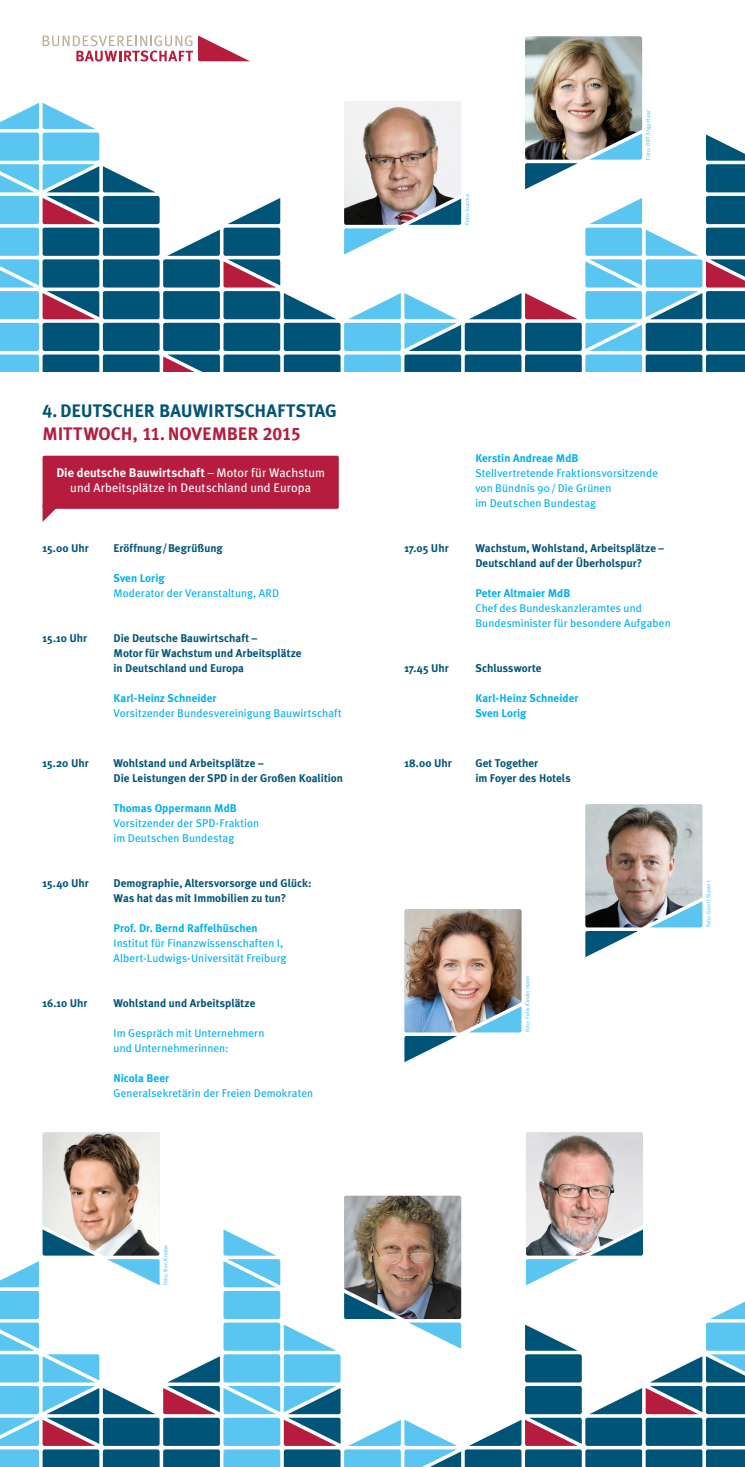
<style>
.page{position:relative;width:745px;height:1467px;background:#fff}
.page>*{position:absolute;margin:0;border:0;box-sizing:border-box;transform-origin:0 0}
.t1{font:700 18.12px/22.5px "Meta Plus";letter-spacing:-.005em;color:#005477}
.t2{font:12.5px/15px "Meta Plus";letter-spacing:.005em;color:#fff;text-align:center}
.t3{font:700 11.25px/15px "Meta Plus";letter-spacing:.005em;color:#005477}
.t4{font:11.25px/15px "Meta Plus";letter-spacing:.01em;color:#00b0eb}
.t5{font:700 11.25px/15px "Meta Plus";letter-spacing:.005em;color:#00b0eb}
.t6{font:5.62px "Meta Plus";letter-spacing:.02em;color:#5bc5f2}
.s1{font-family:"Meta Plus Bold Caps";font-weight:400}
.s2{color:#b61c3e}
.s3{font-family:"Meta Plus Bold Caps";font-weight:400;color:#b61c3e}
.s4{font-weight:700}
</style>
<div class="page">
<svg style="left:43px;top:35px;width:207px;height:27px"></svg>
<img style="left:585px;top:804px;width:117px;height:153px">
<svg style="left:344px;top:102px;width:117px;height:153px"></svg>
<img style="left:404px;top:909px;width:117px;height:153px">
<svg style="left:0;top:1132px;width:744px;height:335px"></svg>
<div style="left:283px;top:355px;width:57px;height:28px;background:#005477;border-radius:2px"></div>
<div style="left:283px;top:323px;width:57px;height:28px;background:#005477;border-radius:2px"></div>
<div style="left:103px;top:355px;width:56px;height:28px;background:#005477;border-radius:2px"></div>
<div style="left:103px;top:291px;width:56px;height:28px;background:#005477;border-radius:2px"></div>
<div style="left:103px;top:259px;width:56px;height:29px;background:#005477;border-radius:2px"></div>
<div style="left:103px;top:196px;width:56px;height:28px;background:#005477;border-radius:2px"></div>
<div style="left:103px;top:228px;width:56px;height:28px;background:#005477;border-radius:2px"></div>
<div style="left:103px;top:323px;width:56px;height:28px;background:#005477;border-radius:2px"></div>
<div style="left:344px;top:355px;width:56px;height:28px;background:#5bc5f2;border-radius:2px"></div>
<div style="left:344px;top:323px;width:56px;height:28px;background:#5bc5f2;border-radius:2px"></div>
<div style="left:464px;top:355px;width:57px;height:28px;background:#005477;border-radius:2px"></div>
<div style="left:464px;top:323px;width:57px;height:28px;background:#005477;border-radius:2px"></div>
<div style="left:404px;top:355px;width:57px;height:28px;background:#005477;border-radius:2px"></div>
<svg style="left:348px;top:293px;width:113px;height:58px"></svg>
<svg style="left:468px;top:36px;width:276px;height:336px"></svg>
<div style="left:163px;top:323px;width:57px;height:28px;background:#005477;border-radius:2px"></div>
<div style="left:163px;top:291px;width:57px;height:28px;background:#005477;border-radius:2px"></div>
<div style="left:163px;top:259px;width:57px;height:29px;background:#005477;border-radius:2px"></div>
<svg style="left:163px;top:355px;width:57px;height:17px"></svg>
<div style="left:223px;top:355px;width:57px;height:28px;background:#005477;border-radius:2px"></div>
<div style="left:223px;top:323px;width:57px;height:28px;background:#005477;border-radius:2px"></div>
<svg style="left:228px;top:198px;width:52px;height:26px"></svg>
<div style="left:223px;top:228px;width:57px;height:28px;background:#005477;border-radius:2px"></div>
<svg style="left:167px;top:230px;width:169px;height:89px"></svg>
<svg style="left:0;top:103px;width:155px;height:269px"></svg>
<div style="left:0;top:372px;width:744px;height:18px;background:#fff"></div>
<div style="left:43px;top:456px;width:295px;height:53px;background:#b61c3e;border-radius:2px"></div>
<svg style="left:43px;top:508px;width:17px;height:14px"></svg>
<p class="t6" style="left:463px;top:225px;width:32px;rotate:-90deg">Foto: kuxma</p>
<p class="t6" style="left:644px;top:160px;width:51px;rotate:-90deg">Foto: DBT/Inga Haar</p>
<h1 class="t1" style="left:43px;top:399px;width:296px"><span class="s1">4</span>.DEUTSCHER BAUWIRTSCHAFTSTAG<br><span class="s2">MITTWOCH,</span> <span class="s3">11</span><span class="s2">.NOVEMBER</span> <span class="s3">2015</span></h1>
<p class="t2" style="left:56px;top:465px;width:270px"><span class="s4">Die deutsche Bauwirtschaft</span> – Motor für Wachstum und Arbeitsplätze in Deutschland und Europa</p>
<p class="t3" style="left:43px;top:541px;width:48px">15.00 Uhr</p>
<p class="t3" style="left:113px;top:541px;width:111px">Eröffnung/Begrüßung</p>
<p class="t5" style="left:113px;top:571px;width:53px">Sven Lorig</p>
<p class="t4" style="left:113px;top:586px;width:167px">Moderator der Veranstaltung, ARD</p>
<p class="t3" style="left:43px;top:631px;width:46px">15.10 Uhr</p>
<p class="t3" style="left:113px;top:631px;width:189px">Die Deutsche Bauwirtschaft –<br>Motor für Wachstum und Arbeitsplätze in Deutschland und Europa</p>
<p class="t5" style="left:113px;top:691px;width:104px">Karl-Heinz Schneider</p>
<p class="t4" style="left:113px;top:706px;width:230px">Vorsitzender Bundesvereinigung Bauwirtschaft</p>
<p class="t3" style="left:43px;top:755px;width:48px">15.20 Uhr</p>
<p class="t3" style="left:113px;top:755px;width:231px">Wohlstand und Arbeitsplätze –<br>Die Leistungen der SPD in der Großen Koalition</p>
<p class="t5" style="left:113px;top:800px;width:125px">Thomas Oppermann MdB</p>
<p class="t4" style="left:113px;top:815px;width:147px">Vorsitzender der SPD-Fraktion im Deutschen Bundestag</p>
<p class="t3" style="left:43px;top:875px;width:48px">15.40 Uhr</p>
<p class="t3" style="left:113px;top:875px;width:199px">Demographie, Altersvorsorge und Glück:<br>Was hat das mit Immobilien zu tun?</p>
<p class="t5" style="left:113px;top:920px;width:146px">Prof. Dr. Bernd Raffelhüschen</p>
<p class="t4" style="left:113px;top:935px;width:174px">Institut für Finanzwissenschaften I,<br>Albert-Ludwigs-Universität Freiburg</p>
<p class="t3" style="left:43px;top:995px;width:46px">16.10 Uhr</p>
<p class="t3" style="left:113px;top:995px;width:143px">Wohlstand und Arbeitsplätze</p>
<p class="t4" style="left:113px;top:1025px;width:152px">Im Gespräch mit Unternehmern und Unternehmerinnen:</p>
<p class="t5" style="left:113px;top:1070px;width:57px">Nicola Beer</p>
<p class="t4" style="left:113px;top:1085px;width:201px">Generalsekretärin der Freien Demokraten</p>
<p class="t6" style="left:162px;top:1285px;width:42px;rotate:-90deg">Foto: Ben Knabe</p>
<p class="t5" style="left:475px;top:451px;width:104px">Kerstin Andreae MdB</p>
<p class="t4" style="left:475px;top:466px;width:184px">Stellvertretende Fraktionsvorsitzende von Bündnis 90/Die Grünen<br>im Deutschen Bundestag</p>
<p class="t3" style="left:404px;top:541px;width:46px">17.05 Uhr</p>
<p class="t3" style="left:475px;top:541px;width:190px">Wachstum, Wohlstand, Arbeitsplätze –<br>Deutschland auf der Überholspur?</p>
<p class="t5" style="left:475px;top:586px;width:96px">Peter Altmaier MdB</p>
<p class="t4" style="left:475px;top:601px;width:197px">Chef des Bundeskanzleramtes und<br>Bundesminister für besondere Aufgaben</p>
<p class="t3" style="left:404px;top:661px;width:46px">17.45 Uhr</p>
<p class="t3" style="left:475px;top:661px;width:68px">Schlussworte</p>
<p class="t5" style="left:475px;top:691px;width:104px">Karl-Heinz Schneider<br>Sven Lorig</p>
<p class="t3" style="left:404px;top:755px;width:49px">18.00 Uhr</p>
<p class="t3" style="left:475px;top:755px;width:97px">Get Together<br>im Foyer des Hotels</p>
<p class="t6" style="left:524px;top:1032px;width:58px;rotate:-90deg">Foto: Felix Kindermann</p>
<p class="t6" style="left:704px;top:927px;width:48px;rotate:-90deg">Foto: Gerrit Sievert</p>
</div>
